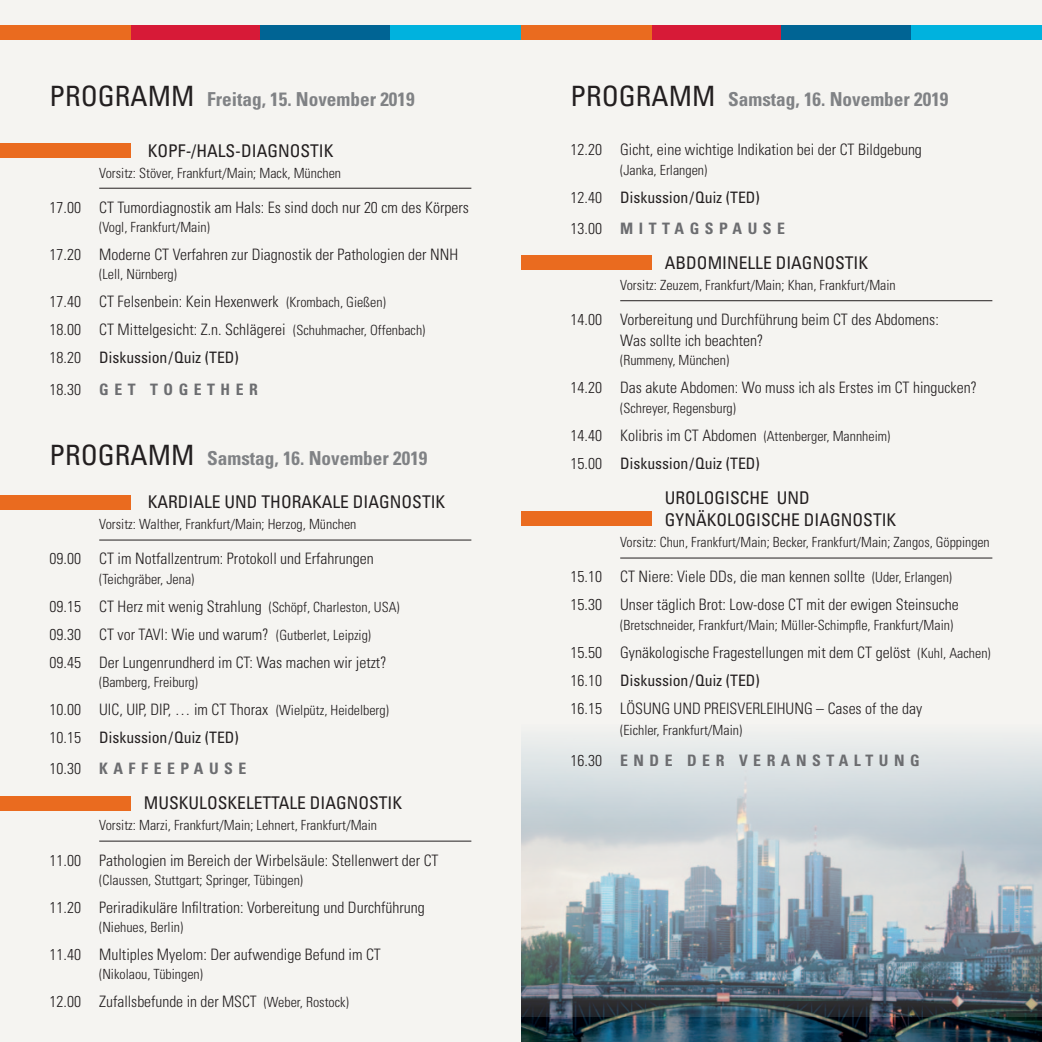
<style>
.page{position:relative;width:1042px;height:1042px;background:#fff}
.page>*{position:absolute;margin:0;border:0;box-sizing:border-box;transform-origin:0 0}
.t1{font:700 condensed 19.25px "Univers LT Std";color:#808285}
.t2{font:condensed 17.5px "Univers LT Std";color:#231f20}
.t3{font:300 condensed 15.75px "Univers LT Std";color:#231f20}
.t4{font:condensed 15.75px "Univers LT Std";color:#231f20}
.t5{font:700 condensed 15.75px "Univers LT Std";letter-spacing:.35em;color:#6c6d70}
.t6{font:300 condensed 14px "Univers LT Std";color:#231f20}
.s1{font-weight:400;font-size:28px;color:#231f20}
.s2{font-size:14px}
.s3{font-weight:300}
.s4{font-weight:300;color:#231f20}
</style>
<div class="page">
<div style="left:521px;top:0;width:521px;height:1042px;background:#f5f4f1"></div>
<div style="left:0;top:0;width:521px;height:1042px;background:#f5f4f1"></div>
<div style="left:651px;top:25px;width:130px;height:15px;background:#d71a37"></div>
<div style="left:781px;top:25px;width:131px;height:15px;background:#006494"></div>
<div style="left:912px;top:25px;width:130px;height:15px;background:#00b2de"></div>
<div style="left:521px;top:25px;width:130px;height:15px;background:#ea6b1f"></div>
<div style="left:130px;top:25px;width:130px;height:15px;background:#d71a37"></div>
<div style="left:260px;top:25px;width:131px;height:15px;background:#006494"></div>
<div style="left:391px;top:25px;width:130px;height:15px;background:#00b2de"></div>
<div style="left:0;top:25px;width:130px;height:15px;background:#ea6b1f"></div>
<div style="left:521px;top:255px;width:130px;height:15px;background:#ea6b1f"></div>
<div style="left:0;top:143px;width:130px;height:15px;background:#ea6b1f"></div>
<div style="left:0;top:495px;width:130px;height:15px;background:#ea6b1f"></div>
<div style="left:0;top:796px;width:130px;height:15px;background:#ea6b1f"></div>
<img style="left:521px;top:1016px;width:521px;height:26px">
<img style="left:521px;top:738px;width:521px;height:278px">
<hr style="left:99px;top:188px;width:372px;height:1px;background:#231f20">
<hr style="left:99px;top:539px;width:372px;height:1px;background:#231f20">
<hr style="left:99px;top:840px;width:372px;height:1px;background:#231f20">
<hr style="left:620px;top:300px;width:372px;height:1px;background:#231f20">
<hr style="left:620px;top:557px;width:372px;height:1px;background:#231f20">
<div style="left:521px;top:511px;width:130px;height:15px;background:#ea6b1f"></div>
<p class="t1" style="left:50px;top:92px;width:366px"><span class="s1">PROGRAMM</span> Freitag, 15. November 2019</p>
<p class="t2" style="left:148px;top:144px;width:187px">KOPF-/HALS-DIAGNOSTIK</p>
<p class="t6" style="left:99px;top:167px;width:243px">Vorsitz: Stöver, Frankfurt/Main; Mack, München</p>
<p class="t3" style="left:50px;top:201px;width:421px">17.00 CT Tumordiagnostik am Hals: Es sind doch nur 20 cm des Körpers</p>
<p class="t6" style="left:99px;top:222px;width:112px">(Vogl, Frankfurt/Main)</p>
<p class="t3" style="left:50px;top:248px;width:410px">17.20 Moderne CT Verfahren zur Diagnostik der Pathologien der NNH</p>
<p class="t6" style="left:99px;top:269px;width:79px">(Lell, Nürnberg)</p>
<p class="t3" style="left:50px;top:296px;width:338px">17.40 CT Felsenbein: Kein Hexenwerk <span class="s2">(Krombach, Gießen)</span></p>
<p class="t3" style="left:50px;top:324px;width:377px">18.00 CT Mittelgesicht: Z.n. Schlägerei <span class="s2">(Schuhmacher, Offenbach)</span></p>
<p class="t4" style="left:50px;top:352px;width:191px"><span class="s3">18.20</span> Diskussion/Quiz (TED)</p>
<p class="t5" style="left:50px;top:383px;width:210px"><span class="s4">18.30</span> GET TOGETHER</p>
<p class="t1" style="left:50px;top:451px;width:379px"><span class="s1">PROGRAMM</span> Samstag, 16. November 2019</p>
<p class="t2" style="left:148px;top:496px;width:299px">KARDIALE UND THORAKALE DIAGNOSTIK</p>
<p class="t6" style="left:99px;top:519px;width:259px">Vorsitz: Walther, Frankfurt/Main; Herzog, München</p>
<p class="t3" style="left:50px;top:553px;width:326px">09.00 CT im Notfallzentrum: Protokoll und Erfahrungen</p>
<p class="t6" style="left:99px;top:573px;width:97px">(Teichgräber, Jena)</p>
<p class="t3" style="left:50px;top:600px;width:351px">09.15 CT Herz mit wenig Strahlung <span class="s2">(Schöpf, Charleston, USA)</span></p>
<p class="t3" style="left:50px;top:628px;width:323px">09.30 CT vor TAVI: Wie und warum? <span class="s2">(Gutberlet, Leipzig)</span></p>
<p class="t3" style="left:50px;top:656px;width:338px">09.45 Der Lungenrundherd im CT: Was machen wir jetzt?</p>
<p class="t6" style="left:99px;top:677px;width:100px">(Bamberg, Freiburg)</p>
<p class="t3" style="left:50px;top:703px;width:341px">10.00 UIC, UIP, DIP, … im CT Thorax <span class="s2">(Wielpütz, Heidelberg)</span></p>
<p class="t4" style="left:50px;top:731px;width:191px"><span class="s3">10.15</span> Diskussion/Quiz (TED)</p>
<p class="t5" style="left:50px;top:763px;width:198px"><span class="s4">10.30</span> KAFFEEPAUSE</p>
<p class="t2" style="left:144px;top:797px;width:260px">MUSKULOSKELETTALE DIAGNOSTIK</p>
<p class="t6" style="left:99px;top:820px;width:279px">Vorsitz: Marzi, Frankfurt/Main; Lehnert, Frankfurt/Main</p>
<p class="t3" style="left:50px;top:854px;width:390px">11.00 Pathologien im Bereich der Wirbelsäule: Stellenwert der CT</p>
<p class="t6" style="left:99px;top:874px;width:205px">(Claussen, Stuttgart; Springer, Tübingen)</p>
<p class="t3" style="left:50px;top:901px;width:377px">11.20 Periradikuläre Infiltration: Vorbereitung und Durchführung</p>
<p class="t6" style="left:99px;top:922px;width:85px">(Niehues, Berlin)</p>
<p class="t3" style="left:50px;top:948px;width:333px">11.40 Multiples Myelom: Der aufwendige Befund im CT</p>
<p class="t6" style="left:99px;top:969px;width:105px">(Nikolaou, Tübingen)</p>
<p class="t3" style="left:50px;top:996px;width:301px">12.00 Zufallsbefunde in der MSCT <span class="s2">(Weber, Rostock)</span></p>
<p class="t1" style="left:570px;top:92px;width:379px"><span class="s1">PROGRAMM</span> Samstag, 16. November 2019</p>
<p class="t3" style="left:570px;top:144px;width:353px">12.20 Gicht, eine wichtige Indikation bei der CT Bildgebung</p>
<p class="t6" style="left:620px;top:164px;width:89px">(Janka, Erlangen)</p>
<p class="t4" style="left:570px;top:191px;width:191px"><span class="s3">12.40</span> Diskussion/Quiz (TED)</p>
<p class="t5" style="left:570px;top:223px;width:216px"><span class="s4">13.00</span> MITTAGSPAUSE</p>
<p class="t2" style="left:665px;top:256px;width:205px">ABDOMINELLE DIAGNOSTIK</p>
<p class="t6" style="left:620px;top:280px;width:277px">Vorsitz: Zeuzem, Frankfurt/Main; Khan, Frankfurt/Main</p>
<p class="t3" style="left:570px;top:314px;width:370px">14.00 Vorbereitung und Durchführung beim CT des Abdomens:</p>
<p class="t3" style="left:620px;top:335px;width:145px">Was sollte ich beachten?</p>
<p class="t6" style="left:620px;top:355px;width:110px">(Rummeny, München)</p>
<p class="t3" style="left:570px;top:382px;width:408px">14.20 Das akute Abdomen: Wo muss ich als Erstes im CT hingucken?</p>
<p class="t6" style="left:620px;top:402px;width:117px">(Schreyer, Regensburg)</p>
<p class="t3" style="left:570px;top:429px;width:321px">14.40 Kolibris im CT Abdomen <span class="s2">(Attenberger, Mannheim)</span></p>
<p class="t4" style="left:570px;top:457px;width:191px"><span class="s3">15.00</span> Diskussion/Quiz (TED)</p>
<p class="t2" style="left:665px;top:491px;width:146px">UROLOGISCHE UND</p>
<p class="t2" style="left:665px;top:514px;width:233px">GYNÄKOLOGISCHE DIAGNOSTIK</p>
<p class="t6" style="left:620px;top:537px;width:371px">Vorsitz: Chun, Frankfurt/Main; Becker, Frankfurt/Main; Zangos, Göppingen</p>
<p class="t3" style="left:570px;top:571px;width:383px">15.10 CT Niere: Viele DDs, die man kennen sollte <span class="s2">(Uder, Erlangen)</span></p>
<p class="t3" style="left:570px;top:599px;width:390px">15.30 Unser täglich Brot: Low-dose CT mit der ewigen Steinsuche</p>
<p class="t6" style="left:620px;top:619px;width:334px">(Bretschneider, Frankfurt/Main; Müller-Schimpfle, Frankfurt/Main)</p>
<p class="t3" style="left:570px;top:646px;width:422px">15.50 Gynäkologische Fragestellungen mit dem CT gelöst <span class="s2">(Kuhl, Aachen)</span></p>
<p class="t4" style="left:570px;top:674px;width:191px"><span class="s3">16.10</span> Diskussion/Quiz (TED)</p>
<p class="t3" style="left:570px;top:702px;width:353px">16.15 LÖSUNG UND PREISVERLEIHUNG – Cases of the day</p>
<p class="t6" style="left:620px;top:724px;width:123px">(Eichler, Frankfurt/Main)</p>
<p class="t5" style="left:570px;top:755px;width:351px"><span class="s4">16.30</span> ENDE DER VERANSTALTUNG</p>
</div>
